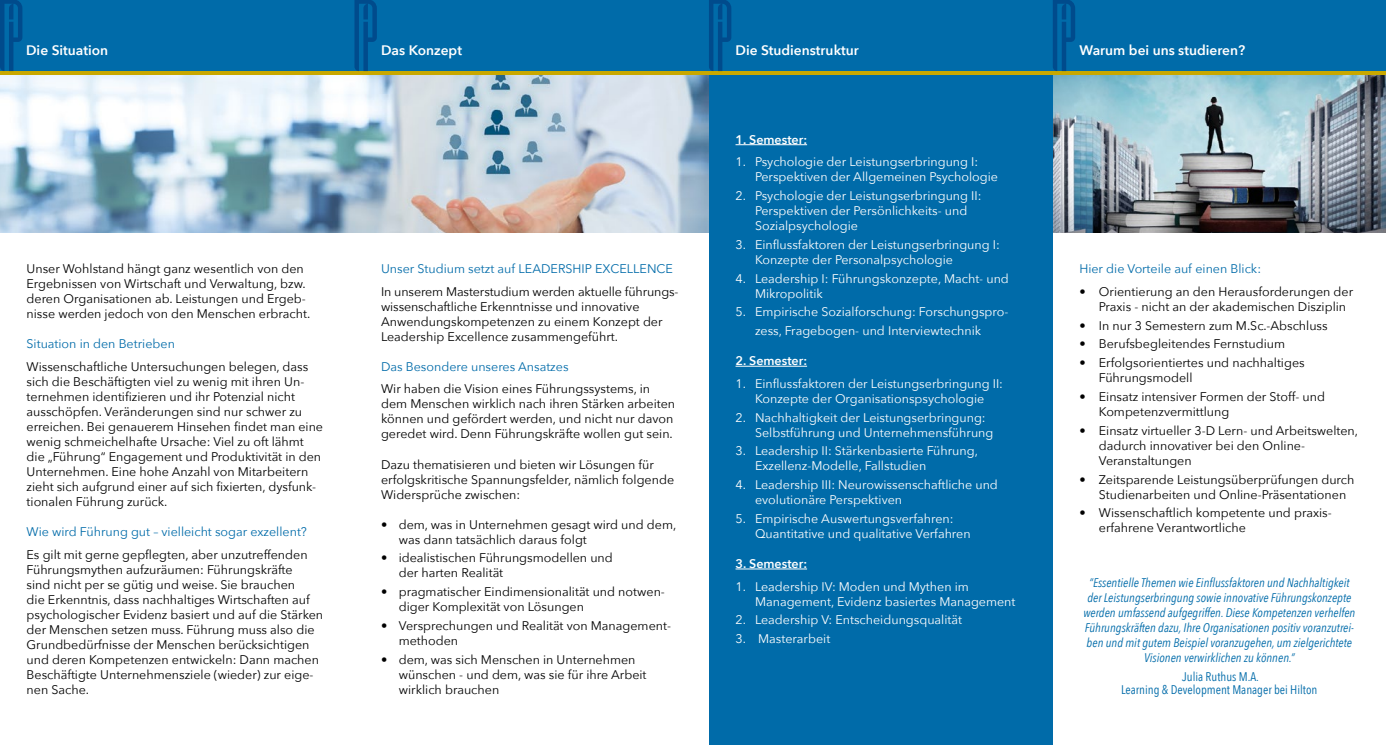
<style>
.page{position:relative;width:1386px;height:745px;background:#fff}
.page>*{position:absolute;margin:0;border:0;box-sizing:border-box;transform-origin:0 0}
.t1{font:600 13.75px "Avenir Next";color:#fff}
.t2{font:12.5px/15px "Avenir Next";color:#000}
.t3{font:12.5px/15px "Avenir Next";color:#fff}
.t4{font:italic 12.5px/15px "Avenir Next Condensed";color:#006ba9;text-align:center}
.t5{font:12.5px "Avenir Next";color:#006ba9}
.t6{font:12.5px/12.5px "Avenir Next Condensed";color:#006ba9;text-align:center}
.t7{font:600 12.5px "Avenir Next";color:#fff}
</style>
<div class="page">
<img style="left:0;top:75px;width:709px;height:157px">
<img style="left:1052px;top:75px;width:333px;height:157px">
<div style="left:709px;top:71px;width:343px;height:673px;background:#006ba9"></div>
<div style="left:0;top:0;width:1385px;height:71px;background:#006ba9"></div>
<hr style="left:0;top:71px;width:1385px;height:4px;background:#c8a800">
<hr style="left:735px;top:144px;width:72px;height:1px;background:#fff">
<hr style="left:735px;top:365px;width:72px;height:1px;background:#fff">
<hr style="left:735px;top:568px;width:72px;height:1px;background:#fff">
<svg style="left:354px;top:0;width:23px;height:71px"></svg>
<svg style="left:709px;top:0;width:22px;height:71px"></svg>
<svg style="left:1053px;top:0;width:22px;height:71px"></svg>
<svg style="left:0;top:0;width:22px;height:71px"></svg>
<p class="t1" style="left:26px;top:38px;width:83px">Die Situation</p>
<p class="t1" style="left:381px;top:38px;width:82px">Das Konzept</p>
<p class="t1" style="left:735px;top:38px;width:125px">Die Studienstruktur</p>
<p class="t1" style="left:1079px;top:38px;width:167px">Warum bei uns studieren?</p>
<p class="t2" style="left:27px;top:261px;width:285px">Unser Wohlstand hängt ganz wesentlich von den Ergebnissen von Wirtschaft und Verwaltung, bzw. deren Organisationen ab. Leistungen und Ergeb&shy;nisse werden jedoch von den Menschen erbracht.</p>
<p class="t5" style="left:27px;top:333px;width:150px">Situation in den Betrieben</p>
<p class="t2" style="left:27px;top:358px;width:298px">Wissenschaftliche Untersuchungen belegen, dass sich die Beschäftigten viel zu wenig mit ihren Un&shy;ternehmen identifizieren und ihr Potenzial nicht ausschöpfen. Veränderungen sind nur schwer zu erreichen. Bei genauerem Hinsehen findet man eine wenig schmeichelhafte Ursache: Viel zu oft lähmt die „Führung“ Engagement und Produktivität in den Unternehmen. Eine hohe Anzahl von Mitarbeitern zieht sich aufgrund einer auf sich fixierten, dysfunk&shy;tionalen Führung zurück.</p>
<p class="t5" style="left:27px;top:521px;width:282px">Wie wird Führung gut – vielleicht sogar exzellent?</p>
<p class="t2" style="left:27px;top:546px;width:298px">Es gilt mit gerne gepflegten, aber unzutreffenden Führungsmythen aufzuräumen: Führungskräfte<br>sind nicht per se gütig und weise. Sie brauchen<br>die Erkenntnis, dass nachhaltiges Wirtschaften auf psychologischer Evidenz basiert und auf die Stärken der Menschen setzen muss. Führung muss also die Grundbedürfnisse der Menschen berücksichtigen und deren Kompetenzen entwickeln: Dann machen Beschäftigte Unternehmensziele (wieder) zur eige&shy;nen Sache.</p>
<p class="t5" style="left:381px;top:258px;width:293px">Unser Studium setzt auf LEADERSHIP EXCELLENCE</p>
<p class="t2" style="left:381px;top:283px;width:298px">In unserem Masterstudium werden aktuelle führungs&shy;wissenschaftliche Erkenntnisse und innovative Anwendungskompetenzen zu einem Konzept der Leadership Excellence zusammengeführt.</p>
<p class="t5" style="left:381px;top:356px;width:189px">Das Besondere unseres Ansatzes</p>
<p class="t2" style="left:381px;top:381px;width:296px">Wir haben die Vision eines Führungssystems, in dem Menschen wirklich nach ihren Stärken arbeiten können und gefördert werden, und nicht nur davon geredet wird. Denn Führungskräfte wollen gut sein.</p>
<p class="t2" style="left:381px;top:456px;width:294px">Dazu thematisieren und bieten wir Lösungen für erfolgskritische Spannungsfelder, nämlich folgende<br>Widersprüche zwischen:</p>
<p class="t2" style="left:399px;top:516px;width:279px;text-indent:-18px">• dem, was in Unternehmen gesagt wird und dem, was dann tatsächlich daraus folgt</p>
<p class="t2" style="left:399px;top:549px;width:216px;text-indent:-18px">• idealistischen Führungsmodellen und der harten Realität</p>
<p class="t2" style="left:399px;top:583px;width:266px;text-indent:-18px">• pragmatischer Eindimensionalität und notwen&shy;diger Komplexität von Lösungen</p>
<p class="t2" style="left:399px;top:617px;width:274px;text-indent:-18px">• Versprechungen und Realität von Management&shy;methoden</p>
<p class="t2" style="left:399px;top:651px;width:249px;text-indent:-18px">• dem, was sich Menschen in Unternehmen wünschen - und dem, was sie für ihre Arbeit wirklich brauchen</p>
<p class="t7" style="left:735px;top:129px;width:73px">1. Semester:</p>
<p class="t3" style="left:755px;top:154px;width:244px;text-indent:-19px">1. Psychologie der Leistungserbringung I:<br>Perspektiven der Allgemeinen Psychologie</p>
<p class="t3" style="left:755px;top:187px;width:228px;text-indent:-19px">2. Psychologie der Leistungserbringung II:<br>Perspektiven der Persönlichkeits- und<br>Sozialpsychologie</p>
<p class="t3" style="left:755px;top:236px;width:246px;text-indent:-19px">3. Einflussfaktoren der Leistungserbringung I:<br>Konzepte der Personalpsychologie</p>
<p class="t3" style="left:755px;top:270px;width:255px;text-indent:-19px">4. Leadership I: Führungskonzepte, Macht- und<br>Mikropolitik</p>
<p class="t3" style="left:735px;top:302px;width:273px;line-height:18.8px;text-align:center">5. Empirische Sozialforschung: Forschungspro&shy;zess, Fragebogen- und Interviewtechnik</p>
<p class="t7" style="left:735px;top:350px;width:73px">2. Semester:</p>
<p class="t3" style="left:735px;top:375px;width:269px;text-align:center">1. Einflussfaktoren der Leistungserbringung II:<br>Konzepte der Organisationspsychologie</p>
<p class="t3" style="left:755px;top:409px;width:240px;text-indent:-19px">2. Nachhaltigkeit der Leistungserbringung:<br>Selbstführung und Unternehmensführung</p>
<p class="t3" style="left:755px;top:442px;width:235px;text-indent:-19px">3. Leadership II: Stärkenbasierte Führung, -<br>Exzellenz-Modelle, Fallstudien</p>
<p class="t3" style="left:755px;top:476px;width:249px;text-indent:-19px">4. Leadership III: Neurowissenschaftliche und - evolutionäre Perspektiven</p>
<p class="t3" style="left:755px;top:510px;width:217px;text-indent:-19px">5. Empirische Auswertungsverfahren:<br>Quantitative und qualitative Verfahren</p>
<p class="t7" style="left:735px;top:552px;width:73px">3. Semester:</p>
<p class="t3" style="left:755px;top:577px;width:262px;text-indent:-19px">1. Leadership IV: Moden und Mythen im -<br>Management, Evidenz basiertes Management</p>
<p class="t3" style="left:735px;top:611px;width:228px">2. Leadership V: Entscheidungsqualität</p>
<p class="t3" style="left:735px;top:630px;width:96px">3. Masterarbeit</p>
<p class="t5" style="left:1079px;top:258px;width:183px">Hier die Vorteile auf einen Blick:</p>
<p class="t2" style="left:1098px;top:283px;width:256px;text-indent:-19px">• Orientierung an den Herausforderungen der<br>Praxis - nicht an der akademischen Disziplin</p>
<p class="t2" style="left:1079px;top:317px;width:250px">• In nur 3 Semestern zum M.Sc.-Abschluss</p>
<p class="t2" style="left:1079px;top:336px;width:207px">• Berufsbegleitendes Fernstudium</p>
<p class="t2" style="left:1098px;top:354px;width:207px;text-indent:-19px">• Erfolgsorientiertes und nachhaltiges<br>Führungsmodell</p>
<p class="t2" style="left:1098px;top:388px;width:228px;text-indent:-19px">• Einsatz intensiver Formen der Stoff- und<br>Kompetenzvermittlung</p>
<p class="t2" style="left:1098px;top:422px;width:261px;text-indent:-19px">• Einsatz virtueller 3-D Lern- und Arbeitswelten, dadurch innovativer bei den Online-<br>Veranstaltungen</p>
<p class="t2" style="left:1098px;top:471px;width:257px;text-indent:-19px">• Zeitsparende Leistungsüberprüfungen durch<br>Studienarbeiten und Online-Präsentationen</p>
<p class="t2" style="left:1098px;top:504px;width:231px;text-indent:-19px">• Wissenschaftlich kompetente und praxis--- erfahrene Verantwortliche</p>
<p class="t4" style="left:1083px;top:575px;width:273px">“Essentielle Themen wie Einflussfaktoren und Nachhaltigkeit der Leistungserbringung sowie innovative Führungskonzepte werden umfassend aufgegriffen. Diese Kompetenzen verhelfen Führungskräften dazu, Ihre Organisationen positiv voranzutrei&shy;ben und mit gutem Beispiel voranzugehen, um zielgerichtete Visionen verwirklichen zu können.”</p>
<p class="t6" style="left:1121px;top:669px;width:198px">Julia Ruthus M.A.<br>Learning &amp; Development Manager bei Hilton</p>
</div>
